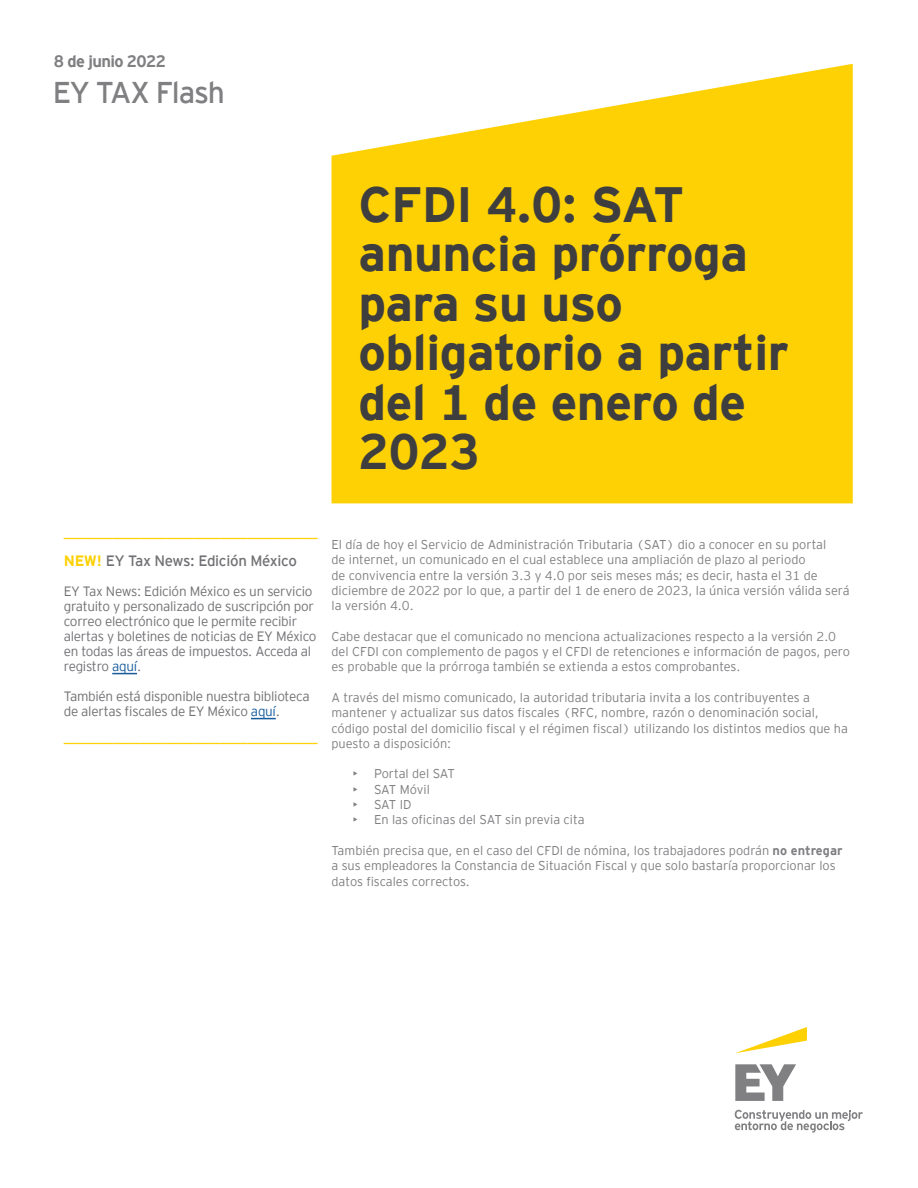
<style>
.page{position:relative;width:918px;height:1188px;background:#fff}
.page>*{position:absolute;margin:0;border:0;box-sizing:border-box;transform-origin:0 0}
.t1{font:700 49.5px/49.5px "EY Interstate";letter-spacing:-.01em;color:#3e3e3f}
.t2{font:30px "EY Interstate";letter-spacing:-.04em;color:#808083}
.t3{font:700 16.5px "EY Interstate";letter-spacing:-.04em;color:#808083}
.t4{font:15px "EY Interstate";letter-spacing:-.02em;color:#717074}
.t5{font:300 13.5px/15px "EY Interstate";letter-spacing:-.02em;color:#717074}
.t6{font:300 12.75px/15.3px "EY Interstate";color:#808083}
.t7{font:700 11.25px "EY Interstate";color:#fed105}
.s1{font-weight:700;color:#fed105}
.s2{color:#175d9e}
.s3{font-weight:700}
</style>
<div class="page">
<svg style="left:332px;top:64px;width:521px;height:440px;background:#fed51f"></svg>
<svg style="left:735px;top:1064px;width:61px;height:37px"></svg>
<svg style="left:735px;top:1110px;width:128px;height:23px"></svg>
<svg style="left:736px;top:1027px;width:71px;height:26px"></svg>
<svg style="left:112px;top:673px;width:25px;height:1px"></svg>
<svg style="left:251px;top:718px;width:25px;height:1px"></svg>
<p class="t3" style="left:54px;top:52px;width:114px">8 de junio 2022</p>
<p class="t2" style="left:53px;top:75px;width:174px">EY TAX Flash</p>
<p class="t1" style="left:359px;top:179px;width:432px">CFDI 4.0: SAT anuncia prórroga para su uso obligatorio a partir del 1 de enero de<br>2023</p>
<p class="t7" style="left:64px;top:527px;width:256px">_______________________________________________</p>
<p class="t4" style="left:64px;top:553px;width:235px"><span class="s1">NEW!</span> EY Tax News: Edición México</p>
<p class="t5" style="left:64px;top:584px;width:254px">EY Tax News: Edición México es un servicio gratuito y personalizado de suscripción por correo electrónico que le permite recibir alertas y boletines de noticias de EY México en todas las áreas de impuestos. Acceda al registro <span class="s2">aquí</span>.</p>
<p class="t5" style="left:64px;top:689px;width:247px">También está disponible nuestra biblioteca de alertas fiscales de EY México <span class="s2">aquí</span>.</p>
<p class="t7" style="left:64px;top:732px;width:256px">_______________________________________________</p>
<p class="t6" style="left:332px;top:537px;width:520px">El día de hoy el Servicio de Administración Tributaria (SAT) dio a conocer en su portal<br>de internet, un comunicado en el cual establece una ampliación de plazo al periodo<br>de convivencia entre la versión 3.3 y 4.0 por seis meses más; es decir, hasta el 31 de diciembre de 2022 por lo que, a partir del 1 de enero de 2023, la única versión válida será la versión 4.0.</p>
<p class="t6" style="left:332px;top:629px;width:520px">Cabe destacar que el comunicado no menciona actualizaciones respecto a la versión 2.0 del CFDI con complemento de pagos y el CFDI de retenciones e información de pagos, pero es probable que la prórroga también se extienda a estos comprobantes.</p>
<p class="t6" style="left:332px;top:690px;width:518px">A través del mismo comunicado, la autoridad tributaria invita a los contribuyentes a mantener y actualizar sus datos fiscales (RFC, nombre, razón o denominación social, código postal del domicilio fiscal y el régimen fiscal) utilizando los distintos medios que ha puesto a disposición:</p>
<p class="t6" style="left:353px;top:766px;width:104px">• Portal del SAT</p>
<p class="t6" style="left:353px;top:782px;width:79px">• SAT Móvil</p>
<p class="t6" style="left:353px;top:797px;width:60px">• SAT ID</p>
<p class="t6" style="left:353px;top:812px;width:233px">• En las oficinas del SAT sin previa cita</p>
<p class="t6" style="left:332px;top:843px;width:513px">También precisa que, en el caso del CFDI de nómina, los trabajadores podrán <span class="s3">no entregar </span>a sus empleadores la Constancia de Situación Fiscal y que solo bastaría proporcionar los datos fiscales correctos.</p>
</div>
